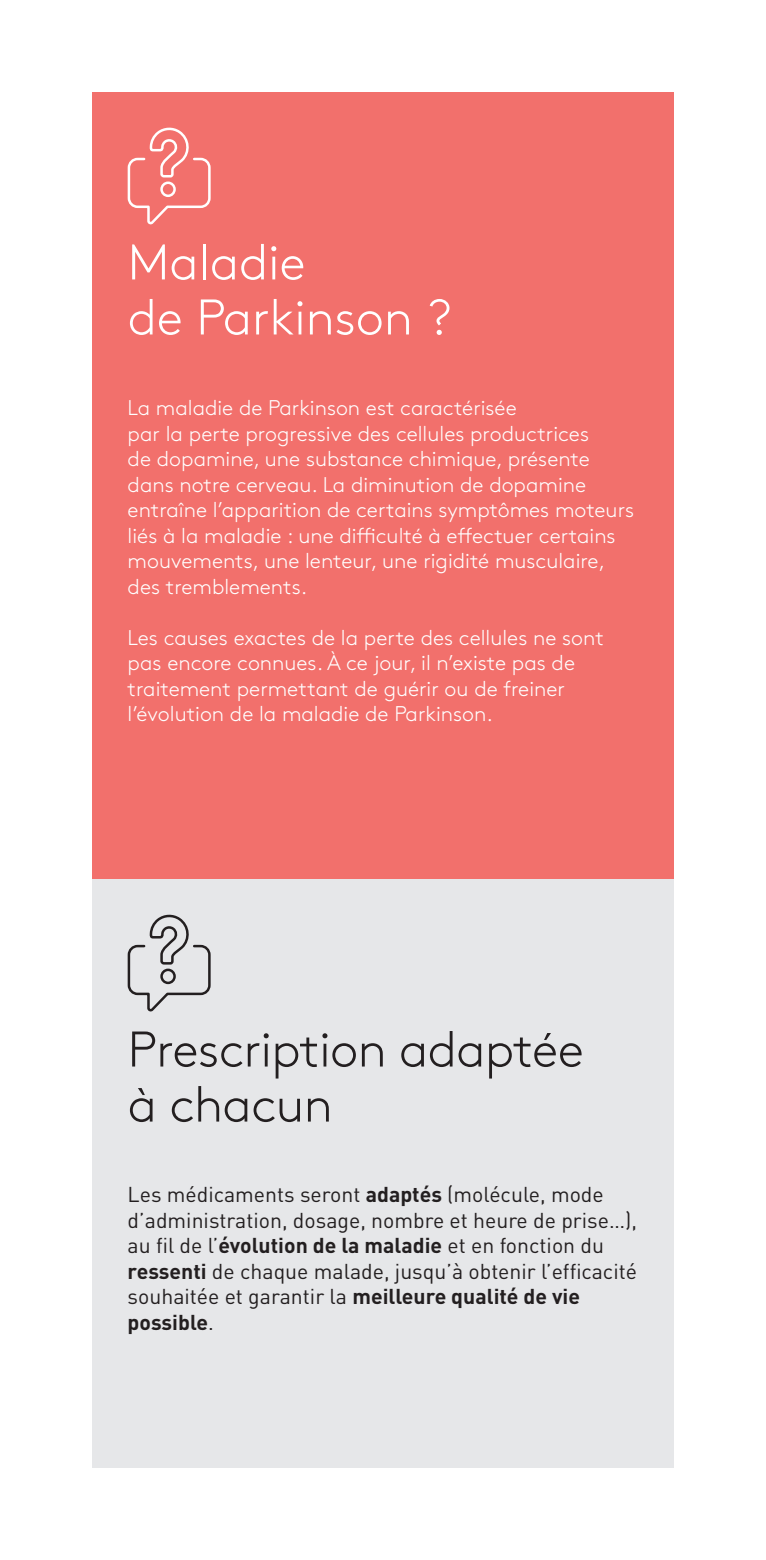
<style>
.page{position:relative;width:766px;height:1560px;background:#fff}
.page>*{position:absolute;margin:0;border:0;box-sizing:border-box;transform-origin:0 0}
.t1{font:300 50px/55px "Brown";letter-spacing:-.01em;color:#231f20}
.t2{font:300 50px/55px "Brown";color:#fff}
.t3{font:300 21.25px/25.5px "Brown";color:#fff}
.t4{font:21.25px/25.5px "DIN Pro";color:#231f20}
.s1{font-weight:700}
</style>
<div class="page">
<div style="left:92px;top:92px;width:581px;height:787px;background:#f2706c"></div>
<svg style="left:127px;top:127px;width:84px;height:98px"></svg>
<div style="left:92px;top:879px;width:581px;height:588px;background:#e6e7e9"></div>
<svg style="left:127px;top:914px;width:84px;height:98px"></svg>
<h1 class="t2" style="left:128px;top:231px;width:325px">Maladie<br>de Parkinson ?</h1>
<p class="t3" style="left:128px;top:393px;width:507px">La maladie de Parkinson est caractérisée<br>par la perte progressive des cellules productrices<br>de dopamine, une substance chimique, présente dans notre cerveau. La diminution de dopamine entraîne l’apparition de certains symptômes moteurs liés à la maladie : une difficulté à effectuer certains mouvements, une lenteur, une rigidité musculaire, des tremblements.</p>
<p class="t3" style="left:128px;top:623px;width:477px">Les causes exactes de la perte des cellules ne sont pas encore connues. À ce jour, il n’existe pas de traitement permettant de guérir ou de freiner l’évolution de la maladie de Parkinson.</p>
<h1 class="t1" style="left:128px;top:1018px;width:457px">Prescription adaptée à chacun</h1>
<p class="t4" style="left:128px;top:1180px;width:511px">Les médicaments seront <span class="s1">adaptés</span> (molécule, mode d’administration, dosage, nombre et heure de prise…), au fil de l’<span class="s1">évolution de la maladie</span> et en fonction du <span class="s1">ressenti</span> de chaque malade, jusqu’à obtenir l’efficacité souhaitée et garantir la <span class="s1">meilleure qualité de vie possible</span>.</p>
</div>
